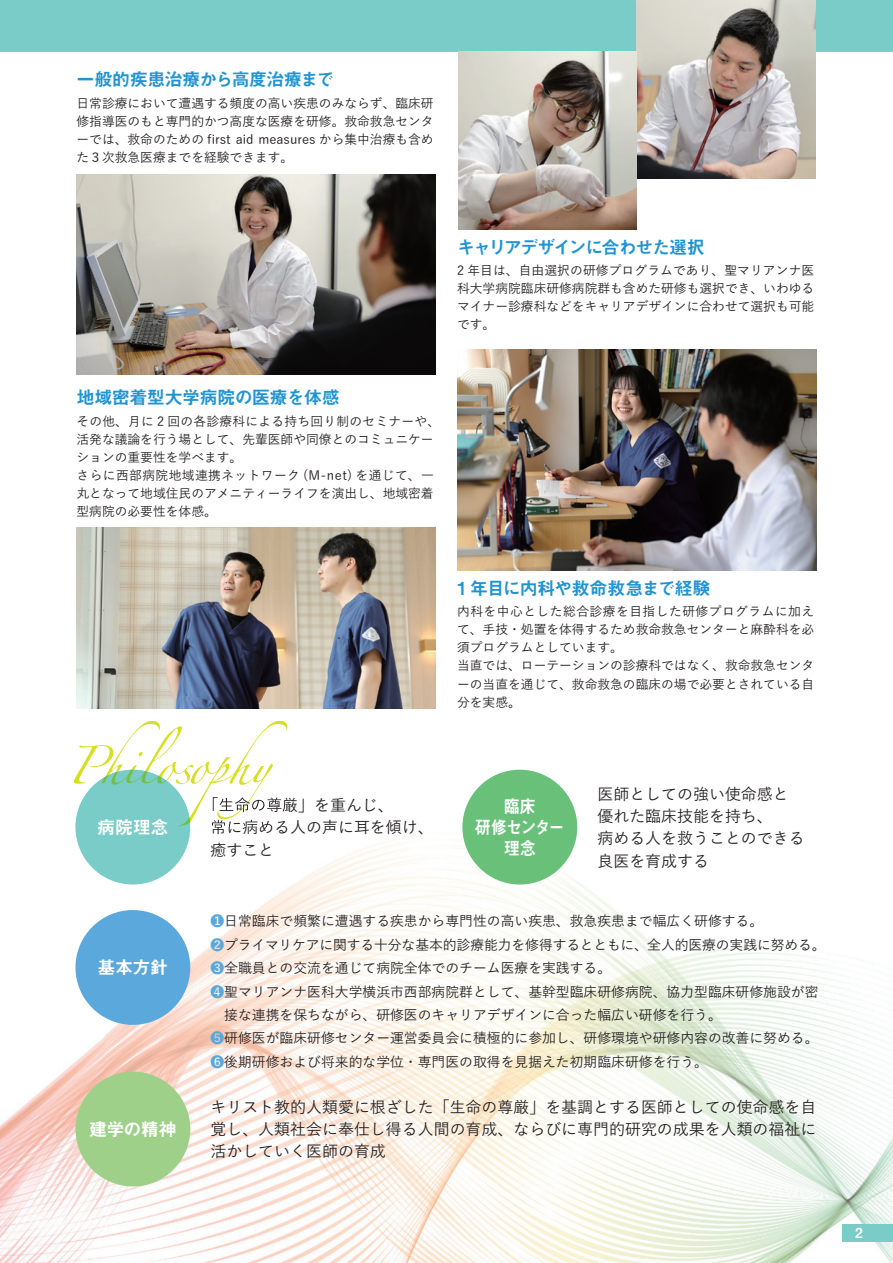
<style>
.page{position:relative;width:893px;height:1263px;background:#fff}
.page>*{position:absolute;margin:0;border:0;box-sizing:border-box;transform-origin:0 0}
.t1{font:18px "Midashi Go Pro MB31";letter-spacing:-.04em;color:#2094d2}
.t2{font:18px "Midashi Go Pro MB31";letter-spacing:-.1em;color:#2094d2}
.t3{font:18px "Midashi Go Pro MB31";letter-spacing:-.06em;color:#2094d2}
.t4{font:18px "Midashi Go Pro MB31";letter-spacing:-.025em;color:#fff}
.t5{font:18px/21.3px "Midashi Go Pro MB31";letter-spacing:-.065em;color:#fff;text-align:center;scale:.9 1}
.t6{font:500 15.9px/22.4px "Yu Go";color:#231f20}
.t7{font:500 13.8px "Yu Go";color:#231f20}
.t8{font:13.8px "Midashi Go Pro MB31";color:#fff}
.t9{font:500 12.75px/18.1px "Yu Go";color:#231f20;text-align:justify}
.s1{color:#5ba8dc}
</style>
<div class="page">
<img style="left:76px;top:663px;width:360px;height:66px">
<img style="left:736px;top:947px;width:157px;height:166px">
<img style="left:0;top:851px;width:105px;height:412px">
<img style="left:263px;top:769px;width:262px;height:494px">
<img style="left:525px;top:770px;width:211px;height:343px">
<img style="left:158px;top:827px;width:105px;height:436px">
<img style="left:105px;top:877px;width:53px;height:386px">
<img style="left:525px;top:1113px;width:368px;height:150px">
<img style="left:287px;top:797px;width:96px;height:15px">
<img style="left:212px;top:820px;width:211px;height:14px">
<div style="left:0;top:0;width:893px;height:51px;background:#7accc8"></div>
<img style="left:457px;top:350px;width:359px;height:221px">
<img style="left:77px;top:527px;width:359px;height:181px">
<img style="left:77px;top:174px;width:359px;height:200px">
<img style="left:637px;top:0;width:178px;height:179px">
<div style="left:75px;top:770px;width:115px;height:114px;background:#7accc8;border-radius:50%"></div>
<div style="left:75px;top:1071px;width:115px;height:115px;background:#9fd08a;border-radius:50%"></div>
<div style="left:75px;top:910px;width:115px;height:115px;background:#5ba8dc;border-radius:50%"></div>
<div style="left:462px;top:770px;width:115px;height:114px;background:#68c079;border-radius:50%"></div>
<img style="left:74px;top:721px;width:213px;height:106px">
<img style="left:213px;top:797px;width:74px;height:15px">
<img style="left:212px;top:820px;width:75px;height:7px">
<svg style="left:75px;top:770px;width:115px;height:57px"></svg>
<svg style="left:98px;top:819px;width:70px;height:8px"></svg>
<div style="left:842px;top:1225px;width:51px;height:17px;background:#7accc8"></div>
<img style="left:458px;top:51px;width:179px;height:179px">
<h1 class="t1" style="left:77px;top:65px;width:259px">一般的疾患治療から高度治療まで</h1>
<p class="t9" style="left:77px;top:93px;width:359px">日常診療において遭遇する頻度の高い疾患のみならず、臨床研修指導医のもと専門的かつ高度な医療を研修。救命救急センターでは、救命のための first aid measures から集中治療も含めた３次救急医療までを経験できます。</p>
<h1 class="t1" style="left:77px;top:383px;width:265px">地域密着型大学病院の医療を体感</h1>
<p class="t9" style="left:77px;top:410px;width:365px;text-align:left">その他、月に 2 回の各診療科による持ち回り制のセミナーや、活発な議論を行う場として、先輩医師や同僚とのコミュニケーションの重要性を学べます。<br>さらに西部病院地域連携ネットワーク (M-net) を通じて、一丸となって地域住民のアメニティーライフを演出し、地域密着型病院の必要性を体感。</p>
<h1 class="t2" style="left:457px;top:233px;width:249px">キャリアデザインに合わせた選択</h1>
<p class="t9" style="left:457px;top:260px;width:359px">2 年目は、自由選択の研修プログラムであり、聖マリアンナ医科大学病院臨床研修病院群も含めた研修も選択でき、いわゆるマイナー診療科などをキャリアデザインに合わせて選択も可能です。</p>
<h1 class="t3" style="left:457px;top:574px;width:255px">1 年目に内科や救命救急まで経験</h1>
<p class="t9" style="left:457px;top:601px;width:359px;text-align:left">内科を中心とした総合診療を目指した研修プログラムに加えて、手技・処置を体得するため救命救急センターと麻酔科を必須プログラムとしています。<br>当直では、ローテーションの診療科ではなく、救命救急センターの当直を通じて、救命救急の臨床の場で必要とされている自分を実感。</p>
<h1 class="t4" style="left:97px;top:813px;width:73px">病院理念</h1>
<p class="t6" style="left:210px;top:792px;width:225px;text-indent:-8px">「生命の尊厳」を重んじ、<br>常に病める人の声に耳を傾け、癒すこと</p>
<h1 class="t5" style="left:475px;top:793px;width:102px">臨床<br>研修センター理念</h1>
<p class="t6" style="left:597px;top:781px;width:209px">医師としての強い使命感と優れた臨床技能を持ち、<br>病める人を救うことのできる良医を育成する</p>
<h1 class="t4" style="left:97px;top:953px;width:72px">基本方針</h1>
<h1 class="t4" style="left:89px;top:1115px;width:89px">建学の精神</h1>
<p class="t7" style="left:210px;top:909px;width:554px"><span class="s1">❶</span> 日常臨床で頻繁に遭遇する疾患から専門性の高い疾患、救急疾患まで幅広く研修する。</p>
<p class="t7" style="left:210px;top:932px;width:617px"><span class="s1">❷</span> プライマリケアに関する十分な基本的診療能力を修得するとともに、全人的医療の実践に努める。</p>
<p class="t7" style="left:210px;top:955px;width:402px"><span class="s1">❸</span> 全職員との交流を通じて病院全体でのチーム医療を実践する。</p>
<p class="t7" style="left:210px;top:979px;width:610px"><span class="s1">❹</span> 聖マリアンナ医科大学横浜市西部病院群として、基幹型臨床研修病院、協力型臨床研修施設が密</p>
<p class="t7" style="left:224px;top:1002px;width:499px">接な連携を保ちながら、研修医のキャリアデザインに合った幅広い研修を行う。</p>
<p class="t7" style="left:210px;top:1025px;width:610px"><span class="s1">❺</span> 研修医が臨床研修センター運営委員会に積極的に参加し、研修環境や研修内容の改善に努める。</p>
<p class="t7" style="left:210px;top:1049px;width:499px"><span class="s1">❻</span> 後期研修および将来的な学位・専門医の取得を見据えた初期臨床研修を行う。</p>
<p class="t6" style="left:210px;top:1094px;width:607px;text-align:justify">キリスト教的人類愛に根ざした「生命の尊厳」を基調とする医師としての使命感を自覚し、人類社会に奉仕し得る人間の育成、ならびに専門的研究の成果を人類の福祉に活かしていく医師の育成</p>
<p class="t8" style="left:855px;top:1222px;width:9px">2</p>
</div>
